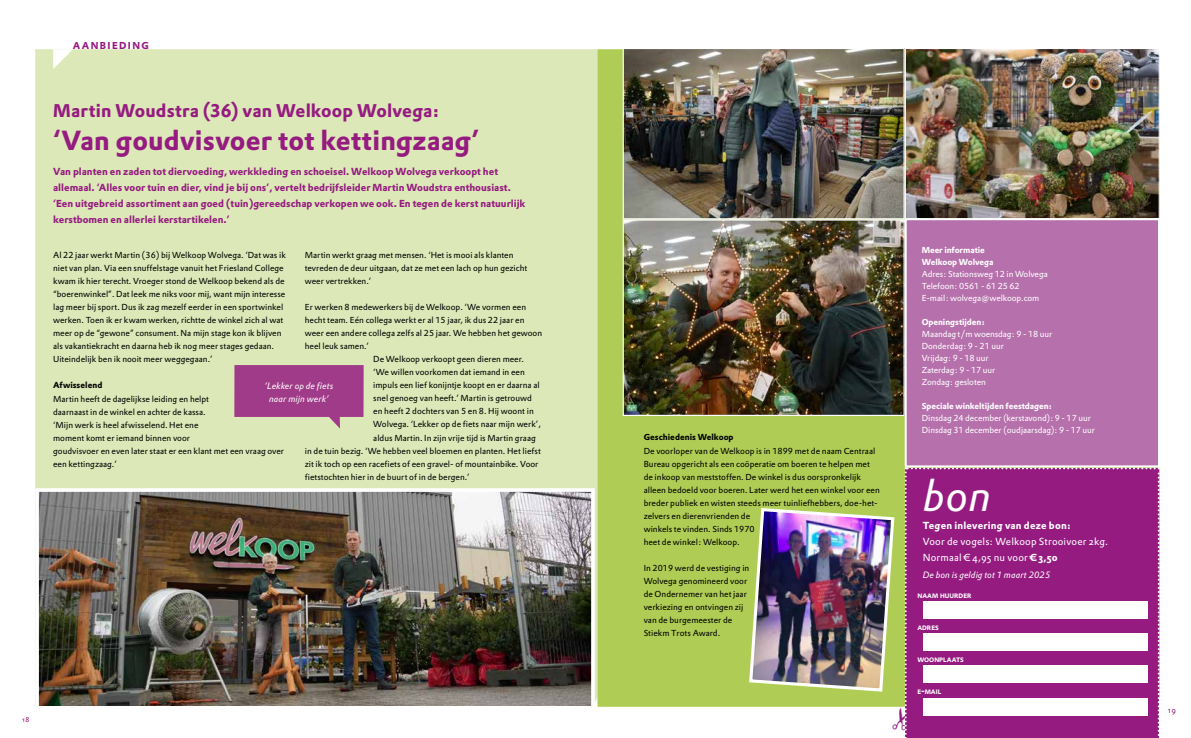
<style>
.page{position:relative;width:1191px;height:738px;background:#fff}
.page>*{position:absolute;margin:0;border:0;box-sizing:border-box;transform-origin:0 0}
.t1{font:italic 43px "DTL Prokyon TOT";color:#fff}
.t2{font:700 27px "DTL Prokyon TOT";letter-spacing:.01em;color:#951b81}
.t3{font:700 18px "DTL Prokyon TOT";letter-spacing:.01em;color:#951b81}
.t4{font:700 10px/16px "DTL Prokyon TOT";color:#951b81}
.t5{font:10px/16px "DTL Prokyon TOT";letter-spacing:.015em;color:#fff}
.t6{font:700 10px "DTL Prokyon TOT";letter-spacing:.015em;color:#fff}
.t7{font:700 9.8px "DTL Prokyon TOT";letter-spacing:.145em;color:#951b81}
.t8{font:italic 9px/13px "DTL Prokyon TOT";color:#fff;text-align:center}
.t9{font:8.5px/13px "DTL Prokyon TOT";color:#000}
.t10{font:8.5px/12px "DTL Prokyon TOT";letter-spacing:-.01em;color:#fff}
.t11{font:700 8.5px/12px "DTL Prokyon TOT";letter-spacing:-.01em;color:#fff}
.t12{font:700 8.5px "DTL Prokyon TOT";color:#000}
.t13{font:8px "DTL Prokyon TOT";color:#951b81}
.t14{font:7px "DTL Prokyon TOT";color:#951b81}
.t15{font:700 6.3px "DTL Prokyon TOT";color:#fff}
.s1{font-weight:700}
.s2{font-size:9px}
</style>
<div class="page">
<div style="left:35px;top:49px;width:562px;height:652px;background:#dce8b7"></div>
<div style="left:597px;top:49px;width:307px;height:657px;background:#afcd55"></div>
<svg style="left:53px;top:49px;width:20px;height:20px"></svg>
<img style="left:624px;top:50px;width:278px;height:167px">
<div style="left:622px;top:48px;width:282px;height:171px;border:1px solid #fff"></div>
<img style="left:624px;top:221px;width:278px;height:192px">
<div style="left:622px;top:219px;width:282px;height:196px;border:1px solid #fff"></div>
<img style="left:906px;top:50px;width:251px;height:167px">
<div style="left:904px;top:48px;width:255px;height:171px;border:1px solid #fff"></div>
<div style="left:904px;top:218px;width:256px;height:249px;background:#b670ac;border:2px solid #fff"></div>
<img style="left:40px;top:493px;width:550px;height:212px">
<div style="left:35px;top:488px;width:560px;height:223px;border:4px solid #fff"></div>
<svg style="left:234px;top:365px;width:130px;height:63px;background:#aa5991"></svg>
<div style="left:30px;top:705px;width:565px;height:13px;background:#fff"></div>
<img style="left:747px;top:467px;width:412px;height:271px">
<p class="t7" style="left:73px;top:39px;width:78px">AANBIEDING</p>
<h3 class="t3" style="left:53px;top:99px;width:388px">Martin Woudstra (36) van Welkoop Wolvega:</h3>
<h2 class="t2" style="left:53px;top:122px;width:427px">‘Van goudvisvoer tot kettingzaag’</h2>
<p class="t4" style="left:53px;top:163px;width:474px">Van planten en zaden tot diervoeding, werkkleding en schoeisel. Welkoop Wolvega verkoopt het allemaal. ‘Alles voor tuin en dier, vind je bij ons’, vertelt bedrijfsleider Martin Woudstra enthousiast. ‘Een uitgebreid assortiment aan goed (tuin)gereedschap verkopen we ook. En tegen de kerst natuurlijk kerstbomen en allerlei kerstartikelen.’</p>
<p class="t9" style="left:53px;top:248px;width:234px">Al 22 jaar werkt Martin (36) bij Welkoop Wolvega. ‘Dat was ik niet van plan. Via een snuffelstage vanuit het Friesland College kwam ik hier terecht. Vroeger stond de Welkoop bekend als de “boerenwinkel”. Dat leek me niks voor mij, want mijn interesse lag meer bij sport. Dus ik zag mezelf eerder in een sportwinkel werken. Toen ik er kwam werken, richtte de winkel zich al wat meer op de “gewone” consument. Na mijn stage kon ik blijven als vakantiekracht en daarna heb ik nog meer stages gedaan.<br>Uiteindelijk ben ik nooit meer weggegaan.’</p>
<p class="t12" style="left:53px;top:379px;width:51px">Afwisselend</p>
<p class="t9" style="left:53px;top:391px;width:232px">Martin heeft de dagelijkse leiding en helpt<br>daarnaast in de winkel en achter de kassa.<br>‘Mijn werk is heel afwisselend. Het ene<br>moment komt er iemand binnen voor<br>goudvisvoer en even later staat er een klant met een vraag over een kettingzaag.’</p>
<p class="t9" style="left:305px;top:248px;width:224px">Martin werkt graag met mensen. ‘Het is mooi als klanten tevreden de deur uitgaan, dat ze met een lach op hun gezicht weer vertrekken.’</p>
<p class="t9" style="left:305px;top:300px;width:223px">Er werken 8 medewerkers bij de Welkoop. ‘We vormen een</p>
<p class="t9" style="left:305px;top:313px;width:221px">hecht team. Eén collega werkt er al 15 jaar, ik dus 22 jaar en</p>
<p class="t9" style="left:305px;top:326px;width:239px">weer een andere collega zelfs al 25 jaar. We hebben het gewoon</p>
<p class="t9" style="left:305px;top:339px;width:66px">heel leuk samen.’</p>
<p class="t9" style="left:373px;top:352px;width:152px">De Welkoop verkoopt geen dieren meer.</p>
<p class="t9" style="left:373px;top:365px;width:153px">‘We willen voorkomen dat iemand in een</p>
<p class="t9" style="left:373px;top:378px;width:168px">impuls een lief konijntje koopt en er daarna al</p>
<p class="t9" style="left:373px;top:391px;width:160px">snel genoeg van heeft.’ Martin is getrouwd</p>
<p class="t9" style="left:373px;top:404px;width:162px">en heeft 2 dochters van 5 en 8. Hij woont in</p>
<p class="t9" style="left:373px;top:417px;width:169px">Wolvega. ‘Lekker op de fiets naar mijn werk’,</p>
<p class="t9" style="left:373px;top:430px;width:164px">aldus Martin. In zijn vrije tijd is Martin graag</p>
<p class="t9" style="left:305px;top:443px;width:238px">in de tuin bezig. ‘We hebben veel bloemen en planten. Het liefst</p>
<p class="t9" style="left:305px;top:456px;width:235px">zit ik toch op een racefiets of een gravel- of mountainbike. Voor</p>
<p class="t9" style="left:305px;top:469px;width:166px">fietstochten hier in de buurt of in de bergen.’</p>
<p class="t8" style="left:265px;top:378px;width:70px">‘Lekker op de fiets naar mijn werk’</p>
<p class="t14" style="left:22px;top:714px;width:9px">18</p>
<p class="t12" style="left:643px;top:431px;width:91px">Geschiedenis Welkoop</p>
<p class="t9" style="left:643px;top:443px;width:238px">De voorloper van de Welkoop is in 1899 met de naam Centraal Bureau opgericht als een coöperatie om boeren te helpen met de inkoop van meststoffen. De winkel is dus oorspronkelijk alleen bedoeld voor boeren. Later werd het een winkel voor een breder publiek en wisten steeds meer tuinliefhebbers, doe-het&shy;zelvers en dierenvrienden de<br>winkels te vinden. Sinds 1970<br>heet de winkel: Welkoop.</p>
<p class="t9" style="left:643px;top:560px;width:107px">In 2019 werd de vestiging in<br>Wolvega genomineerd voor de Ondernemer van het jaar verkiezing en ontvingen zij van de burgemeester de<br>Stiekm Trots Award.</p>
<p class="t11" style="left:921px;top:244px;width:73px">Meer informatie<br>Welkoop Wolvega</p>
<p class="t10" style="left:921px;top:268px;width:127px">Adres: Stationsweg 12 in Wolvega<br>Telefoon: 0561 - 61 25 62<br>E-mail: wolvega@welkoop.com</p>
<p class="t11" style="left:921px;top:316px;width:64px">Openingstijden:</p>
<p class="t10" style="left:921px;top:328px;width:132px">Maandag t/m woensdag: 9 - 18 uur<br>Donderdag: 9 - 21 uur<br>Vrijdag: 9 - 18 uur<br>Zaterdag: 9 - 17 uur<br>Zondag: gesloten</p>
<p class="t11" style="left:921px;top:400px;width:132px">Speciale winkeltijden feestdagen:</p>
<p class="t10" style="left:921px;top:412px;width:175px">Dinsdag 24 december (kerstavond): 9 - 17 uur<br>Dinsdag 31 december (oudjaarsdag): 9 - 17 uur</p>
<h1 class="t1" style="left:922px;top:467px;width:70px">bon</h1>
<p class="t6" style="left:922px;top:518px;width:149px">Tegen inlevering van deze bon:</p>
<p class="t5" style="left:922px;top:533px;width:187px">Voor de vogels: Welkoop Strooivoer 2kg.<br>Normaal € 4,95 nu voor <span class="s1">€ 3,50</span></p>
<p class="t8" style="left:922px;top:567px;width:129px">De bon is geldig tot 1 maart 2025</p>
<p class="t15" style="left:917px;top:590px;width:56px">NAAM HUURDER</p>
<p class="t15" style="left:917px;top:622px;width:22px">ADRES</p>
<p class="t15" style="left:917px;top:654px;width:47px">WOONPLAATS</p>
<p class="t15" style="left:917px;top:686px;width:25px">E<span class="s2">-</span>MAIL</p>
<p class="t13" style="left:1167px;top:704px;width:10px">19</p>
</div>
